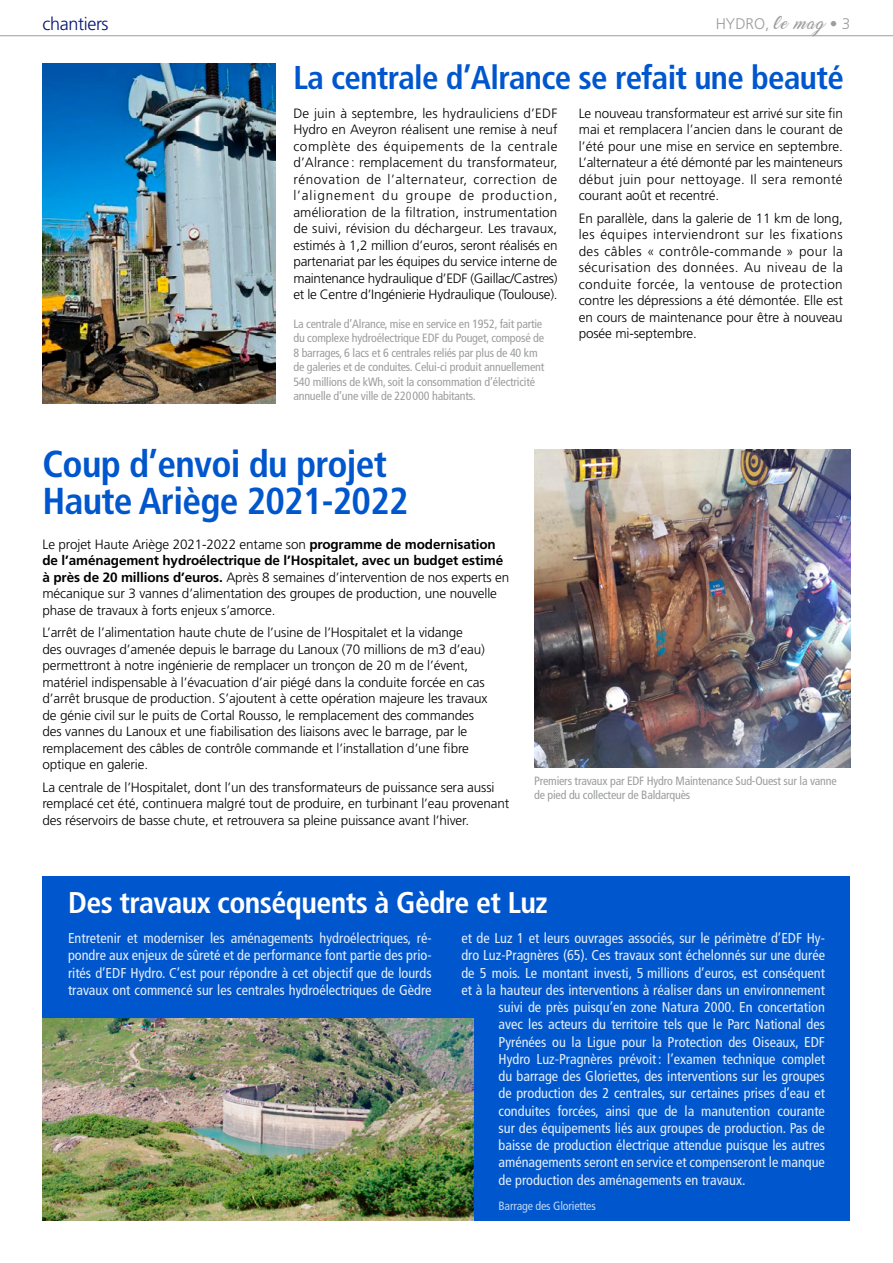
<style>
.page{position:relative;width:893px;height:1263px;background:#fff}
.page>*{position:absolute;margin:0;border:0;box-sizing:border-box;transform-origin:0 0}
.t1{font:700 condensed 37.5px/37.5px "Frutiger";letter-spacing:-.02em;color:#0056cd}
.t2{font:700 condensed 33px "Frutiger";letter-spacing:-.02em;color:#0056cd}
.t3{font:700 condensed 30px "Frutiger";letter-spacing:-.02em;color:#fff}
.t4{font:300 18px "Frutiger";letter-spacing:-.02em;color:#001373}
.t5{font:300 15.3px "Frutiger";color:#9c9d9d}
.t6{font:condensed 14.25px/17.2px "Frutiger";color:#e5effa;text-align:justify}
.t7{font:300 13.5px/16.5px "Frutiger";letter-spacing:-.01em;color:#000;text-align:justify}
.t8{font:condensed 12px/14.4px "Frutiger";letter-spacing:-.015em;color:#9c9d9d}
.t9{font:condensed 12px "Frutiger";letter-spacing:-.015em;color:#bdd6f3}
.s1{font-family:"Marguerite";font-weight:400;font-size:13.2px}
.s2{font-weight:700}
</style>
<div class="page">
<svg style="left:716px;top:36px;width:120px;height:1px"></svg>
<hr style="left:0;top:35px;width:893px;height:1px;background:#9c9d9d">
<img style="left:43px;top:64px;width:233px;height:340px">
<div style="left:43px;top:876px;width:807px;height:344px;background:#0056cd"></div>
<img style="left:43px;top:1018px;width:430px;height:202px">
<img style="left:534px;top:450px;width:316px;height:317px">
<h3 class="t4" style="left:43px;top:14px;width:68px">chantiers</h3>
<p class="t5" style="left:716px;top:15px;width:136px">HYDRO, <span class="s1">le mag</span>• 3</p>
<h2 class="t2" style="left:293px;top:58px;width:552px">La centrale d’Alrance se refait une beauté</h2>
<p class="t7" style="left:293px;top:105px;width:266px">De juin à septembre, les hydrauliciens d’EDF Hydro en Aveyron réalisent une remise à neuf complète des équipements de la centrale d’Alrance : remplacement du transformateur, rénovation de l’alternateur, correction de l’alignement du groupe de production, amélioration de la filtration, instrumentation de suivi, révision du déchargeur. Les travaux, estimés à 1,2 million d’euros, seront réalisés en partenariat par les équipes du service interne de maintenance hydraulique d’EDF (Gaillac/Castres) et le Centre d’Ingénierie Hydraulique (Toulouse).</p>
<p class="t7" style="left:579px;top:105px;width:266px">Le nouveau transformateur est arrivé sur site fin mai et remplacera l’ancien dans le courant de l’été pour une mise en service en septembre.<br>L’alternateur a été démonté par les mainteneurs début juin pour nettoyage. Il sera remonté courant août et recentré.</p>
<p class="t7" style="left:579px;top:210px;width:266px">En parallèle, dans la galerie de 11 km de long, les équipes interviendront sur les fixations des câbles « contrôle-commande » pour la sécurisation des données. Au niveau de la conduite forcée, la ventouse de protection contre les dépressions a été démontée. Elle est en cours de maintenance pour être à nouveau posée mi-septembre.</p>
<p class="t8" style="left:293px;top:317px;width:252px">La centrale d’Alrance, mise en service en 1952, fait partie du complexe hydroélectrique EDF du Pouget, composé de 8 barrages, 6 lacs et 6 centrales reliés par plus de 40 km de galeries et de conduites. Celui-ci produit annuellement 540 millions de kWh, soit la consommation d’électricité annuelle d’une ville de 220000 habitants.</p>
<h1 class="t1" style="left:43px;top:445px;width:368px">Coup d’envoi du projet<br>Haute Ariège 2021-2022</h1>
<p class="t7" style="left:43px;top:536px;width:468px;text-align:left">Le projet Haute Ariège 2021-2022 entame son <span class="s2">programme de modernisation de l’aménagement hydroélectrique de l’Hospitalet, avec un budget estimé à près de 20 millions d’euros.</span> Après 8 semaines d’intervention de nos experts en mécanique sur 3 vannes d’alimentation des groupes de production, une nouvelle phase de travaux à forts enjeux s’amorce.</p>
<p class="t7" style="left:43px;top:624px;width:447px;text-align:left">L’arrêt de l’alimentation haute chute de l’usine de l’Hospitalet et la vidange<br>des ouvrages d’amenée depuis le barrage du Lanoux (70 millions de m3 d’eau) permettront à notre ingénierie de remplacer un tronçon de 20 m de l’évent, matériel indispensable à l’évacuation d’air piégé dans la conduite forcée en cas d’arrêt brusque de production. S’ajoutent à cette opération majeure les travaux de génie civil sur le puits de Cortal Rousso, le remplacement des commandes des vannes du Lanoux et une fiabilisation des liaisons avec le barrage, par le remplacement des câbles de contrôle commande et l’installation d’une fibre optique en galerie.</p>
<p class="t7" style="left:43px;top:779px;width:468px;text-align:left">La centrale de l’Hospitalet, dont l’un des transformateurs de puissance sera aussi remplacé cet été, continuera malgré tout de produire, en turbinant l’eau provenant des réservoirs de basse chute, et retrouvera sa pleine puissance avant l’hiver.</p>
<p class="t8" style="left:534px;top:774px;width:304px">Premiers travaux par EDF Hydro Maintenance Sud-Ouest sur la vanne de pied du collecteur de Baldarquès</p>
<h3 class="t3" style="left:68px;top:885px;width:481px">Des travaux conséquents à Gèdre et Luz</h3>
<p class="t6" style="left:68px;top:929px;width:365px">Entretenir et moderniser les aménagements hydroélectriques, ré&shy;pondre aux enjeux de sûreté et de performance font partie des prio&shy;rités d’EDF Hydro. C’est pour répondre à cet objectif que de lourds travaux ont commencé sur les centrales hydroélectriques de Gèdre</p>
<p class="t6" style="left:461px;top:929px;width:365px">et de Luz 1 et leurs ouvrages associés, sur le périmètre d’EDF Hy-</p>
<p class="t6" style="left:461px;top:947px;width:365px">dro Luz-Pragnères (65). Ces travaux sont échelonnés sur une durée</p>
<p class="t6" style="left:461px;top:964px;width:365px">de 5 mois. Le montant investi, 5 millions d’euros, est conséquent</p>
<p class="t6" style="left:461px;top:981px;width:365px">et à la hauteur des interventions à réaliser dans un environnement</p>
<p class="t6" style="left:499px;top:998px;width:328px">suivi de près puisqu’en zone Natura 2000. En concertation</p>
<p class="t6" style="left:499px;top:1016px;width:328px">avec les acteurs du territoire tels que le Parc National des</p>
<p class="t6" style="left:499px;top:1033px;width:328px">Pyrénées ou la Ligue pour la Protection des Oiseaux, EDF</p>
<p class="t6" style="left:499px;top:1050px;width:328px">Hydro Luz-Pragnères prévoit: l’examen technique complet</p>
<p class="t6" style="left:499px;top:1067px;width:328px">du barrage des Gloriettes, des interventions sur les groupes</p>
<p class="t6" style="left:499px;top:1085px;width:328px">de production des 2 centrales, sur certaines prises d’eau et</p>
<p class="t6" style="left:499px;top:1102px;width:328px">conduites forcées, ainsi que de la manutention courante</p>
<p class="t6" style="left:499px;top:1119px;width:328px">sur des équipements liés aux groupes de production. Pas de</p>
<p class="t6" style="left:499px;top:1136px;width:328px">baisse de production électrique attendue puisque les autres</p>
<p class="t6" style="left:499px;top:1154px;width:328px">aménagements seront en service et compenseront le manque</p>
<p class="t6" style="left:499px;top:1171px;width:248px">de production des aménagements en travaux.</p>
<p class="t9" style="left:499px;top:1199px;width:99px">Barrage des Gloriettes</p>
</div>
